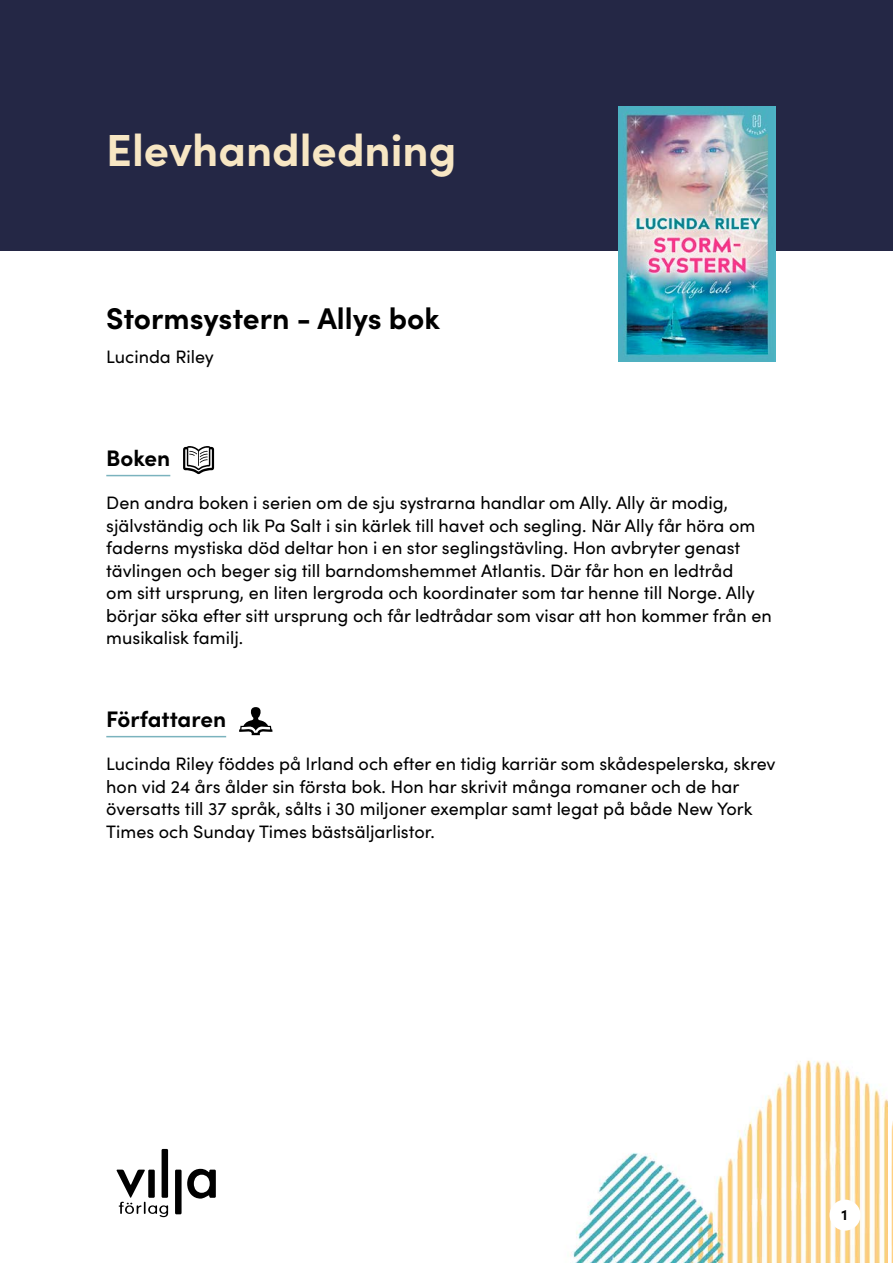
<style>
.page{position:relative;width:893px;height:1263px;background:#fff}
.page>*{position:absolute;margin:0;border:0;box-sizing:border-box;transform-origin:0 0}
.t1{font:700 45px "Sofia Pro";color:#f7e6c3}
.t2{font:700 30px "Sofia Pro";color:#000}
.t3{font:700 22.5px "Sofia Pro";color:#000}
.t4{font:18px/22.5px "Sofia Pro";color:#000}
.t5{font:700 15px "Sofia Pro";color:#000}
</style>
<div class="page">
<img style="left:106px;top:251px;width:782px;height:1012px">
<div style="left:0;top:0;width:893px;height:251px;background:#242745"></div>
<img style="left:618px;top:106px;width:157px;height:256px">
<div style="left:830px;top:1199px;width:30px;height:31px;background:#fff;border-radius:50%"></div>
<hr style="left:106px;top:475px;width:64px;height:1px;background:#7bb3be">
<hr style="left:106px;top:736px;width:120px;height:1px;background:#7bb3be">
<svg style="left:183px;top:446px;width:31px;height:28px"></svg>
<svg style="left:239px;top:707px;width:34px;height:28px"></svg>
<img style="left:891px;top:1121px;width:2px;height:142px">
<div style="left:162px;top:1149px;width:6px;height:49px;background:#000"></div>
<div style="left:175px;top:1169px;width:7px;height:45px;background:#000"></div>
<svg style="left:187px;top:1169px;width:29px;height:29px"></svg>
<svg style="left:116px;top:1169px;width:52px;height:48px"></svg>
<h1 class="t1" style="left:106px;top:116px;width:352px">Elevhandledning</h1>
<h2 class="t2" style="left:106px;top:295px;width:335px">Stormsystern - Allys bok</h2>
<p class="t4" style="left:106px;top:344px;width:109px">Lucinda Riley</p>
<p class="t3" style="left:106px;top:440px;width:66px">Boken</p>
<p class="t4" style="left:106px;top:491px;width:667px">Den andra boken i serien om de sju systrarna handlar om Ally. Ally är modig, självständig och lik Pa Salt i sin kärlek till havet och segling. När Ally får höra om faderns mystiska död deltar hon i en stor seglingstävling. Hon avbryter genast tävlingen och beger sig till barndomshemmet Atlantis. Där får hon en ledtråd<br>om sitt ursprung, en liten lergroda och koordinater som tar henne till Norge. Ally börjar söka efter sitt ursprung och får ledtrådar som visar att hon kommer från en musikalisk familj.</p>
<p class="t3" style="left:106px;top:701px;width:121px">Författaren</p>
<p class="t4" style="left:106px;top:752px;width:671px">Lucinda Riley föddes på Irland och efter en tidig karriär som skådespelerska, skrev hon vid 24 års ålder sin första bok. Hon har skrivit många romaner och de har översatts till 37 språk, sålts i 30 miljoner exemplar samt legat på både New York Times och Sunday Times bästsäljarlistor.</p>
<p class="t5" style="left:842px;top:1204px;width:7px">1</p>
</div>
